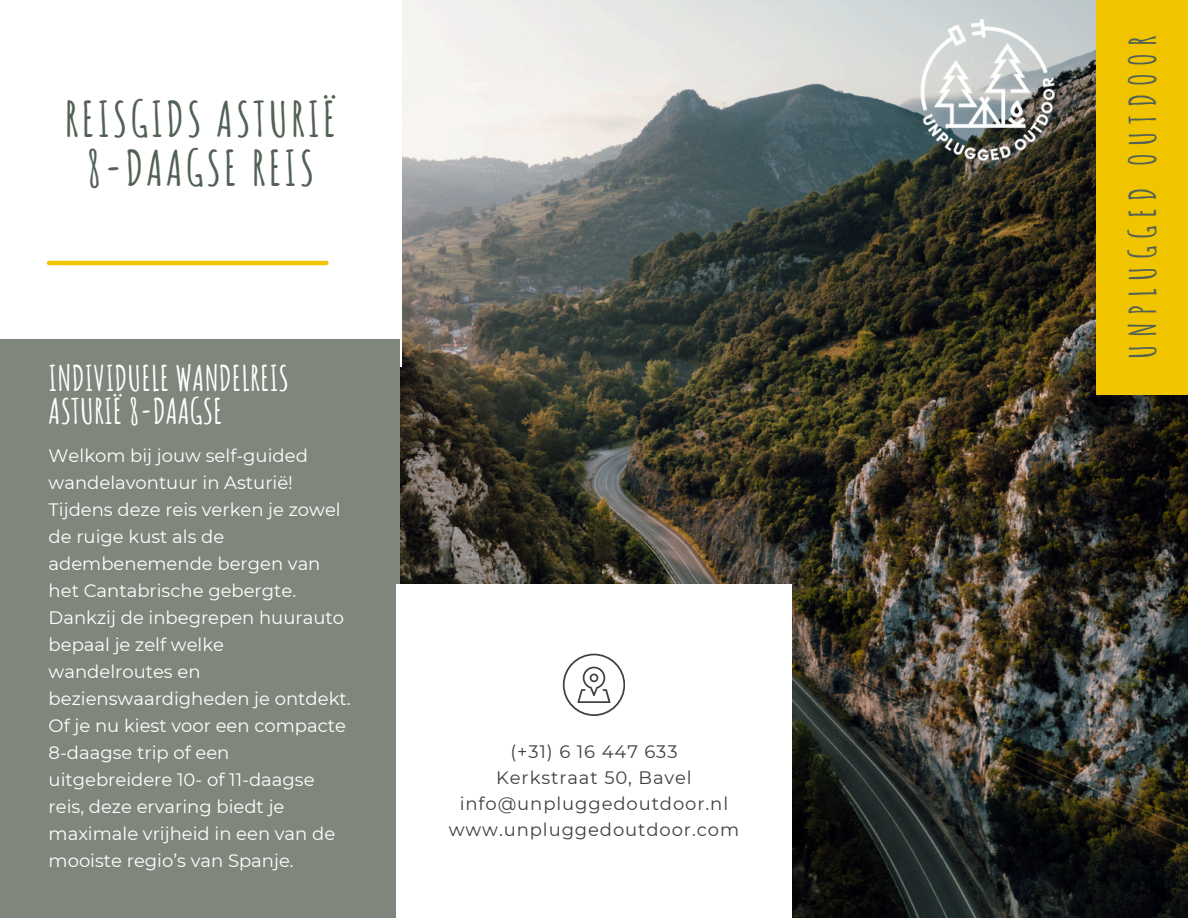
<style>
.page{position:relative;width:1188px;height:918px;background:#fff}
.page>*{position:absolute;margin:0;border:0;box-sizing:border-box;transform-origin:0 0}
.t1{font:700 48px/49.5px "Amatic SC";letter-spacing:.06em;color:#526153;text-align:center}
.t2{font:700 36px "Amatic SC";letter-spacing:.2em;color:#526153}
.t3{font:700 34.5px/33.8px "Amatic SC";color:#fff}
.t4{font:18px/27px "Montserrat";color:#fff}
.t5{font:18px "Montserrat";letter-spacing:.05em;color:#404040}
</style>
<div class="page">
<img style="left:400px;top:0;width:788px;height:918px">
<div style="left:0;top:0;width:401px;height:367px;background:#fff"></div>
<div style="left:0;top:339px;width:400px;height:579px;background:#7f867b"></div>
<div style="left:396px;top:584px;width:396px;height:334px;background:#fff"></div>
<hr style="left:47px;top:261px;width:281px;height:4px;background:#f1c400;border-radius:2px">
<svg style="left:563px;top:654px;width:62px;height:62px"></svg>
<div style="left:1097px;top:0;width:91px;height:395px;background:#f1c400"></div>
<img style="left:913px;top:19px;width:146px;height:146px">
<p class="t1" style="left:65px;top:93px;width:273px">REISGIDS ASTURIË<br>8-DAAGSE REIS</p>
<p class="t3" style="left:49px;top:360px;width:242px">INDIVIDUELE WANDELREIS<br>ASTURIË 8-DAAGSE</p>
<p class="t4" style="left:49px;top:442px;width:304px">Welkom bij jouw self-guided wandelavontuur in Asturië!<br>Tijdens deze reis verken je zowel de ruige kust als de adembenemende bergen van het Cantabrische gebergte.<br>Dankzij de inbegrepen huurauto bepaal je zelf welke wandelroutes en bezienswaardigheden je ontdekt.<br>Of je nu kiest voor een compacte<br>8-daagse trip of een uitgebreidere 10- of 11-daagse reis, deze ervaring biedt je maximale vrijheid in een van de mooiste regio’s van Spanje.</p>
<p class="t5" style="left:510px;top:741px;width:169px">(+31) 6 16 447 633</p>
<p class="t5" style="left:496px;top:767px;width:197px">Kerkstraat 50, Bavel</p>
<h2 class="t5" style="left:460px;top:792px;width:270px">info@unpluggedoutdoor.nl</h2>
<p class="t5" style="left:449px;top:818px;width:292px">www.unpluggedoutdoor.com</p>
<h1 class="t2" style="left:1120px;top:359px;width:324px;rotate:-90deg">UNPLUGGED OUTDOOR</h1>
</div>
